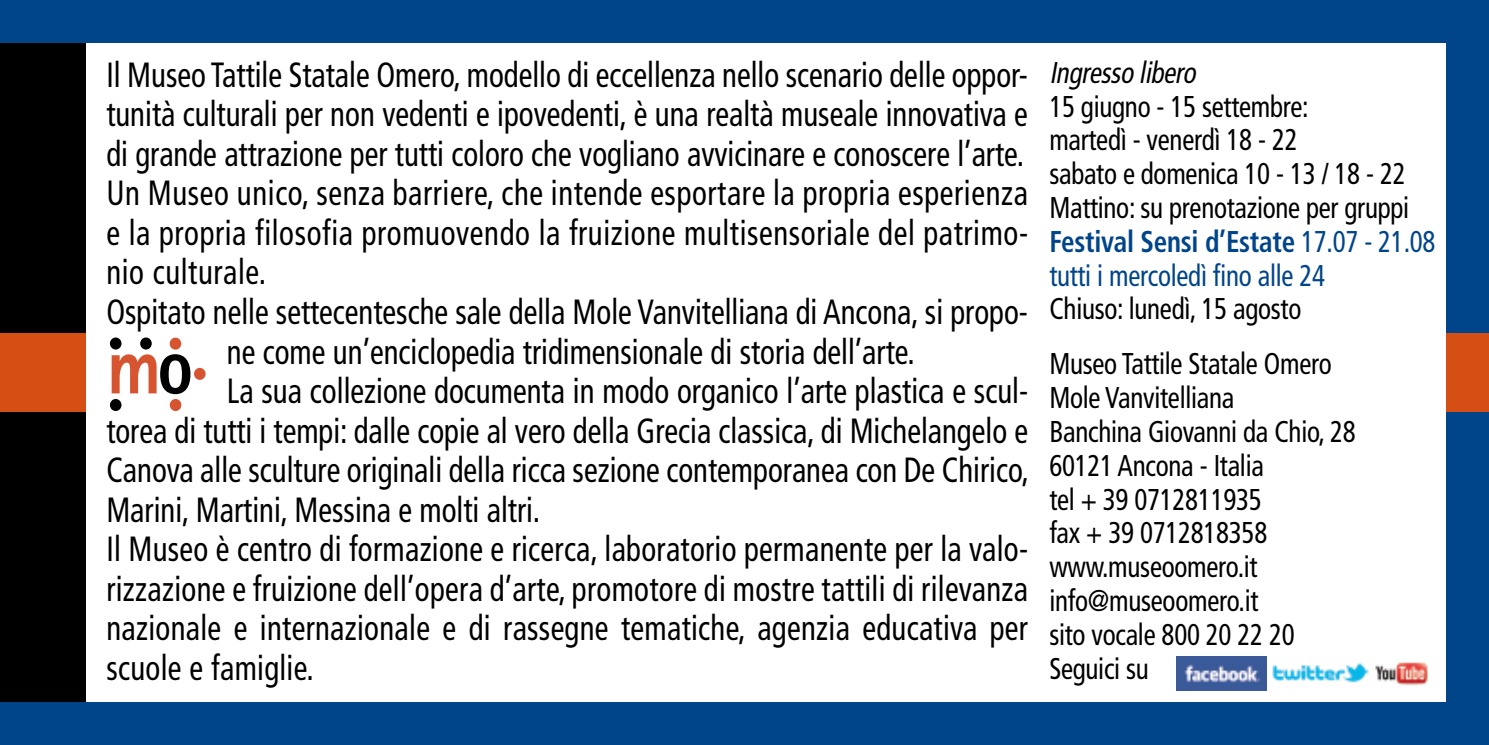
<style>
.page{position:relative;width:1489px;height:745px;background:#fff}
.page>*{position:absolute;margin:0;border:0;box-sizing:border-box;transform-origin:0 0}
.t1{font:condensed 35px "Frutiger";color:#000;scale:.88 1}
.t2{font:condensed 35px "Frutiger";letter-spacing:.02em;color:#000;scale:.88 1}
.t3{font:condensed 30px/33.8px "Frutiger";letter-spacing:-.01em;color:#000;scale:.9 1}
.t4{font:italic condensed 30px "Frutiger";color:#000;scale:.9 1}
.s1{font-weight:700;color:#004489}
.s2{color:#004489}
</style>
<div class="page">
<div style="left:0;top:0;width:85px;height:744px;background:#000"></div>
<div style="left:1446px;top:0;width:42px;height:744px;background:#004489"></div>
<div style="left:1446px;top:333px;width:42px;height:78px;background:#d54e13"></div>
<div style="left:0;top:333px;width:85px;height:78px;background:#d54e13"></div>
<img style="left:1176px;top:656px;width:90px;height:33px">
<img style="left:1272px;top:663px;width:97px;height:20px">
<img style="left:1375px;top:662px;width:53px;height:24px">
<div style="left:0;top:0;width:1488px;height:43px;background:#004489"></div>
<div style="left:0;top:702px;width:1488px;height:42px;background:#004489"></div>
<div style="left:170px;top:337px;width:11px;height:12px;background:#d6542f;border-radius:50%"></div>
<div style="left:194px;top:367px;width:11px;height:12px;background:#d6542f;border-radius:50%"></div>
<div style="left:170px;top:399px;width:11px;height:12px;background:#d6542f;border-radius:50%"></div>
<div style="left:110px;top:337px;width:11px;height:12px;background:#000;border-radius:50%"></div>
<div style="left:140px;top:337px;width:12px;height:12px;background:#000;border-radius:50%"></div>
<div style="left:110px;top:398px;width:11px;height:13px;background:#000;border-radius:50%"></div>
<svg style="left:112px;top:354px;width:78px;height:40px"></svg>
<p class="t1" style="left:106px;top:54px;width:1048px">Il Museo Tattile Statale Omero, modello di eccellenza nello scenario delle oppor-</p>
<p class="t1" style="left:106px;top:93px;width:1048px">tunità culturali per non vedenti e ipovedenti, è una realtà museale innovativa e</p>
<p class="t1" style="left:106px;top:133px;width:1044px">di grande attrazione per tutti coloro che vogliano avvicinare e conoscere l’arte.</p>
<p class="t2" style="left:106px;top:173px;width:1048px">Un Museo unico, senza barriere, che intende esportare la propria esperienza</p>
<p class="t2" style="left:106px;top:212px;width:1049px">e la propria filosofia promuovendo la fruizione multisensoriale del patrimo-</p>
<p class="t2" style="left:106px;top:252px;width:183px">nio culturale.</p>
<p class="t1" style="left:106px;top:291px;width:1048px">Ospitato nelle settecentesche sale della Mole Vanvitelliana di Ancona, si propo-</p>
<p class="t1" style="left:227px;top:331px;width:783px">ne come un’enciclopedia tridimensionale di storia dell’arte.</p>
<p class="t1" style="left:227px;top:370px;width:912px">La sua collezione documenta in modo organico l’arte plastica e scul-</p>
<p class="t1" style="left:106px;top:410px;width:1048px">torea di tutti i tempi: dalle copie al vero della Grecia classica, di Michelangelo e</p>
<p class="t1" style="left:106px;top:449px;width:1050px">Canova alle sculture originali della ricca sezione contemporanea con De Chirico,</p>
<p class="t1" style="left:106px;top:489px;width:494px">Marini, Martini, Messina e molti altri.</p>
<p class="t1" style="left:106px;top:528px;width:1048px">Il Museo è centro di formazione e ricerca, laboratorio permanente per la valo-</p>
<p class="t1" style="left:106px;top:568px;width:1048px">rizzazione e fruizione dell’opera d’arte, promotore di mostre tattili di rilevanza</p>
<p class="t1" style="left:106px;top:607px;width:1048px">nazionale e internazionale e di rassegne tematiche, agenzia educativa per</p>
<p class="t1" style="left:106px;top:647px;width:237px">scuole e famiglie.</p>
<p class="t4" style="left:1049px;top:55px;width:171px">Ingresso libero</p>
<p class="t3" style="left:1049px;top:89px;width:430px">15 giugno - 15 settembre:<br>martedì - venerdì 18 - 22<br>sabato e domenica 10 - 13 / 18 - 22<br>Mattino: su prenotazione per gruppi<br><span class="s1">Festival Sensi d’Estate</span> <span class="s2">17.07 - 21.08 tutti i mercoledì fino alle 24</span></p>
<p class="t3" style="left:1049px;top:281px;width:315px;line-height:55px">Chiuso: lunedì, 15 agosto<br>Museo Tattile Statale Omero</p>
<p class="t3" style="left:1049px;top:381px;width:342px">Mole Vanvitelliana<br>Banchina Giovanni da Chio, 28<br>60121 Ancona - Italia<br>tel + 39 0712811935<br>fax + 39 0712818358 www.museoomero.it info@museoomero.it<br>sito vocale 800 20 22 20<br>Seguici su</p>
</div>
